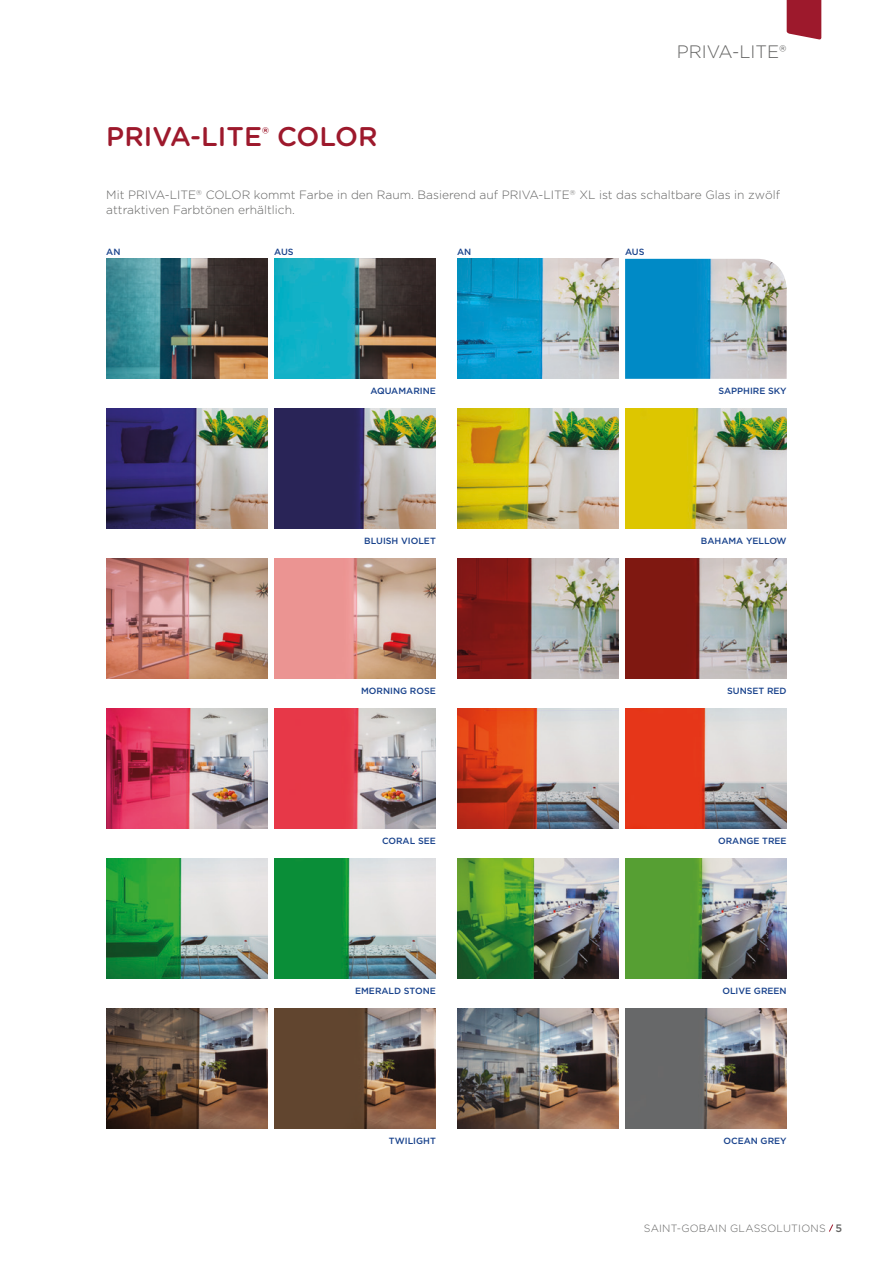
<style>
.page{position:relative;width:893px;height:1263px;background:#fff}
.page>*{position:absolute;margin:0;border:0;box-sizing:border-box;transform-origin:0 0}
.t1{font:500 27px "Gotham Rounded";color:#9d192c}
.t2{font:300 18px "Gotham";color:#646463}
.t3{font:300 12px/15px "Gotham";color:#646463}
.t4{font:300 10.5px "Gotham";letter-spacing:.02em;color:#646463}
.t5{font:500 9px "Gotham";color:#18428c}
.s1{font-weight:500;font-size:10.8px}
</style>
<div class="page">
<img style="left:106px;top:259px;width:162px;height:120px">
<img style="left:106px;top:409px;width:162px;height:120px">
<img style="left:106px;top:559px;width:162px;height:120px">
<img style="left:106px;top:709px;width:162px;height:120px">
<img style="left:106px;top:859px;width:162px;height:120px">
<img style="left:106px;top:1009px;width:162px;height:120px">
<img style="left:274px;top:259px;width:162px;height:120px">
<img style="left:274px;top:409px;width:162px;height:120px">
<img style="left:274px;top:559px;width:162px;height:120px">
<img style="left:274px;top:709px;width:162px;height:120px">
<img style="left:274px;top:859px;width:162px;height:120px">
<img style="left:274px;top:1009px;width:162px;height:120px">
<img style="left:457px;top:259px;width:162px;height:120px">
<img style="left:457px;top:409px;width:162px;height:120px">
<img style="left:625px;top:409px;width:162px;height:120px">
<img style="left:457px;top:559px;width:162px;height:120px">
<img style="left:625px;top:559px;width:162px;height:120px">
<img style="left:457px;top:709px;width:162px;height:120px">
<img style="left:625px;top:709px;width:162px;height:120px">
<img style="left:457px;top:859px;width:162px;height:120px">
<img style="left:625px;top:859px;width:162px;height:120px">
<img style="left:457px;top:1009px;width:162px;height:120px">
<img style="left:625px;top:1009px;width:162px;height:120px">
<img style="left:625px;top:259px;width:162px;height:120px">
<svg style="left:787px;top:0;width:34px;height:40px"></svg>
<svg style="left:829px;top:1224px;width:5px;height:8px"></svg>
<h1 class="t1" style="left:106px;top:117px;width:273px">PRIVA-LITE<sup>®</sup> COLOR</h1>
<h2 class="t2" style="left:677px;top:41px;width:111px">PRIVA-LITE®</h2>
<h3 class="t3" style="left:106px;top:187px;width:675px">Mit PRIVA-LITE<sup>®</sup> COLOR kommt Farbe in den Raum. Basierend auf PRIVA-LITE<sup>®</sup> XL ist das schaltbare Glas in zwölf attraktiven Farbtönen erhältlich.</h3>
<p class="t5" style="left:106px;top:246px;width:16px">AN</p>
<p class="t5" style="left:274px;top:246px;width:21px">AUS</p>
<p class="t5" style="left:457px;top:246px;width:16px">AN</p>
<p class="t5" style="left:625px;top:246px;width:21px">AUS</p>
<p class="t5" style="left:370px;top:385px;width:67px">AQUAMARINE</p>
<p class="t5" style="left:718px;top:385px;width:70px">SAPPHIRE SKY</p>
<p class="t5" style="left:364px;top:535px;width:73px">BLUISH VIOLET</p>
<p class="t5" style="left:701px;top:535px;width:87px">BAHAMA YELLOW</p>
<p class="t5" style="left:361px;top:685px;width:76px">MORNING ROSE</p>
<p class="t5" style="left:727px;top:685px;width:61px">SUNSET RED</p>
<p class="t5" style="left:382px;top:835px;width:55px">CORAL SEE</p>
<p class="t5" style="left:718px;top:835px;width:70px">ORANGE TREE</p>
<p class="t5" style="left:355px;top:985px;width:82px">EMERALD STONE</p>
<p class="t5" style="left:722px;top:985px;width:66px">OLIVE GREEN</p>
<p class="t5" style="left:389px;top:1135px;width:48px">TWILIGHT</p>
<p class="t5" style="left:723px;top:1135px;width:65px">OCEAN GREY</p>
<p class="t4" style="left:644px;top:1221px;width:200px">SAINT-GOBAIN GLASSOLUTIONS <span class="s1">5</span></p>
</div>
